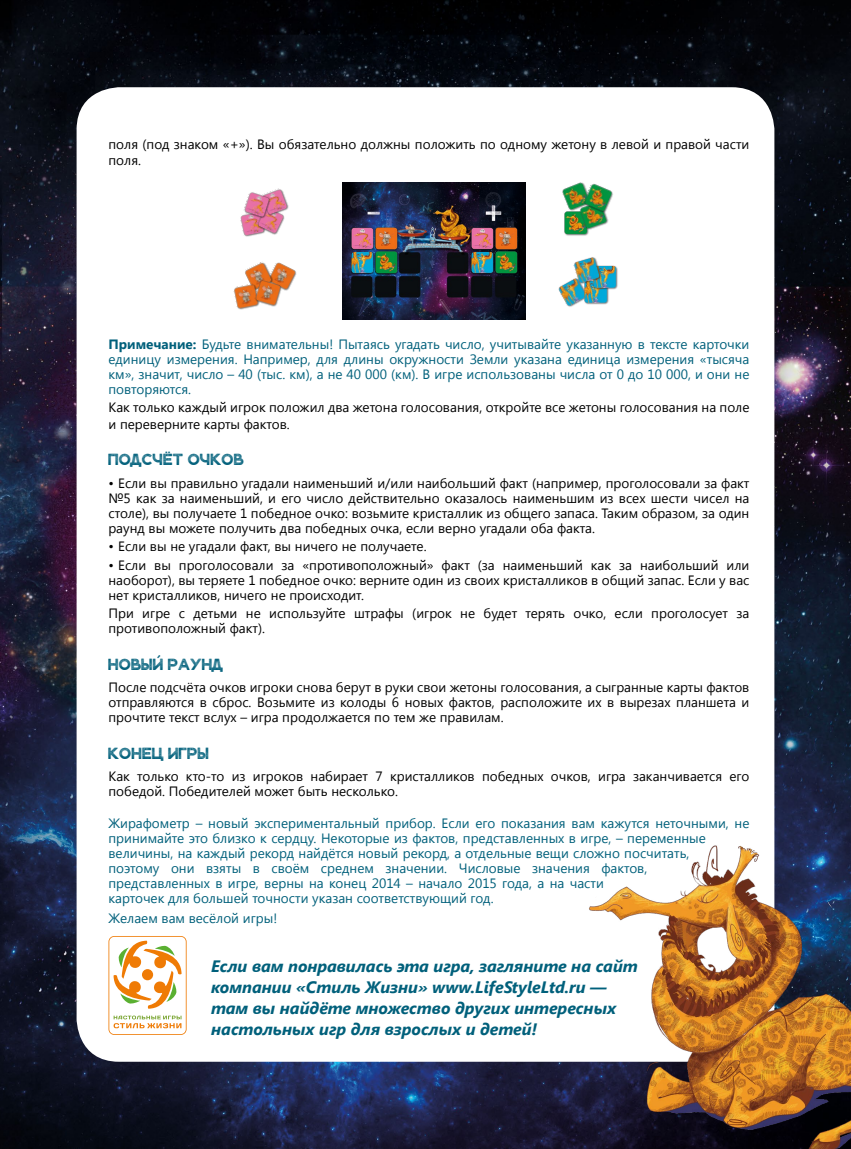
<style>
.page{position:relative;width:851px;height:1149px;background:#fff}
.page>*{position:absolute;margin:0;border:0;box-sizing:border-box;transform-origin:0 0}
.t1{font:22.5px "Stampbor Grunge Russian";color:#00607b}
.t2{font:italic 700 16.5px/21px "Segoe UI";color:#00607b}
.t3{font:13.5px/15px "Segoe UI";color:#000}
.t4{font:13.5px/15px "Segoe UI";color:#00607b;text-align:justify}
.s1{font-weight:700}
</style>
<div class="page">
<img style="left:0;top:0;width:850px;height:1148px">
<div style="left:77px;top:87px;width:697px;height:974px;background:#fff;border-radius:43px"></div>
<img style="left:342px;top:182px;width:183px;height:137px">
<img style="left:240px;top:216px;width:14px;height:21px">
<img style="left:254px;top:219px;width:30px;height:17px">
<img style="left:272px;top:188px;width:17px;height:31px">
<img style="left:242px;top:191px;width:31px;height:31px">
<img style="left:276px;top:262px;width:21px;height:29px">
<img style="left:245px;top:262px;width:31px;height:20px">
<img style="left:233px;top:282px;width:20px;height:28px">
<img style="left:253px;top:279px;width:31px;height:28px">
<img style="left:558px;top:280px;width:25px;height:27px">
<img style="left:583px;top:288px;width:26px;height:17px">
<img style="left:592px;top:265px;width:26px;height:27px">
<img style="left:572px;top:257px;width:32px;height:31px">
<img style="left:564px;top:213px;width:25px;height:23px">
<img style="left:470px;top:226px;width:49px;height:23px">
<img style="left:350px;top:226px;width:49px;height:23px">
<img style="left:350px;top:249px;width:25px;height:28px">
<img style="left:470px;top:249px;width:25px;height:28px">
<img style="left:374px;top:245px;width:25px;height:30px">
<img style="left:494px;top:245px;width:25px;height:30px">
<img style="left:576px;top:213px;width:33px;height:19px">
<img style="left:562px;top:182px;width:19px;height:31px">
<img style="left:581px;top:182px;width:32px;height:34px">
<svg style="left:108px;top:936px;width:78px;height:98px"></svg>
<img style="left:584px;top:838px;width:266px;height:310px">
<p class="t3" style="left:108px;top:135px;width:642px;line-height:16.5px">поля (под знаком «+»). Вы обязательно должны положить по одному жетону в левой и правой части поля.</p>
<p class="t4" style="left:108px;top:336px;width:642px"><span class="s1">Примечание:</span> Будьте внимательны! Пытаясь угадать число, учитывайте указанную в тексте карточки единицу измерения. Например, для длины окружности Земли указана единица измерения «тысяча км», значит, число – 40 (тыс. км), а не 40 000 (км). В игре использованы числа от 0 до 10 000, и они не повторяются.</p>
<p class="t3" style="left:108px;top:398px;width:642px;line-height:16.5px">Как только каждый игрок положил два жетона голосования, откройте все жетоны голосования на поле и переверните карты фактов.</p>
<h1 class="t1" style="left:108px;top:446px;width:137px">ПОДСЧЁТ ОЧКОВ</h1>
<p class="t3" style="left:108px;top:474px;width:642px;text-align:justify">• Если вы правильно угадали наименьший и/или наибольший факт (например, проголосовали за факт №5 как за наименьший, и его число действительно оказалось наименьшим из всех шести чисел на столе), вы получаете 1 победное очко: возьмите кристаллик из общего запаса. Таким образом, за один раунд вы можете получить два победных очка, если верно угадали оба факта.</p>
<p class="t3" style="left:108px;top:538px;width:319px">• Если вы не угадали факт, вы ничего не получаете.</p>
<p class="t3" style="left:108px;top:556px;width:642px;text-align:justify">• Если вы проголосовали за «противоположный» факт (за наименьший как за наибольший или наоборот), вы теряете 1 победное очко: верните один из своих кристалликов в общий запас. Если у вас нет кристалликов, ничего не происходит.</p>
<p class="t3" style="left:108px;top:605px;width:642px">При игре с детьми не используйте штрафы (игрок не будет терять очко, если проголосует за противоположный факт).</p>
<h1 class="t1" style="left:108px;top:651px;width:117px">НОВЫЙ РАУНД</h1>
<p class="t3" style="left:108px;top:679px;width:642px;text-align:justify">После подсчёта очков игроки снова берут в руки свои жетоны голосования, а сыгранные карты фактов отправляются в сброс. Возьмите из колоды 6 новых фактов, расположите их в вырезах планшета и прочтите текст вслух – игра продолжается по тем же правилам.</p>
<h1 class="t1" style="left:108px;top:740px;width:102px">КОНЕЦ ИГРЫ</h1>
<p class="t3" style="left:108px;top:768px;width:642px">Как только кто-то из игроков набирает 7 кристалликов победных очков, игра заканчивается его победой. Победителей может быть несколько.</p>
<p class="t4" style="left:108px;top:815px;width:642px;text-align:left">Жирафометр – новый экспериментальный прибор. Если его показания вам кажутся неточными, не принимайте это близко к сердцу. Некоторые из фактов, представленных в игре, – переменные величины, на каждый рекорд найдётся новый рекорд, а отдельные вещи сложно посчитать,<br>поэтому они взяты в своём среднем значении. Числовые значения фактов, представленных в игре, верны на конец 2014 – начало 2015 года, а на части<br>карточек для большей точности указан соответствующий год.</p>
<p class="t4" style="left:108px;top:909px;width:170px">Желаем вам весёлой игры!</p>
<p class="t2" style="left:211px;top:954px;width:428px">Если вам понравилась эта игра, загляните на сайт компании «Стиль Жизни» www.LifeStyleLtd.ru — там вы найдёте множество других интересных настольных игр для взрослых и детей!</p>
</div>
